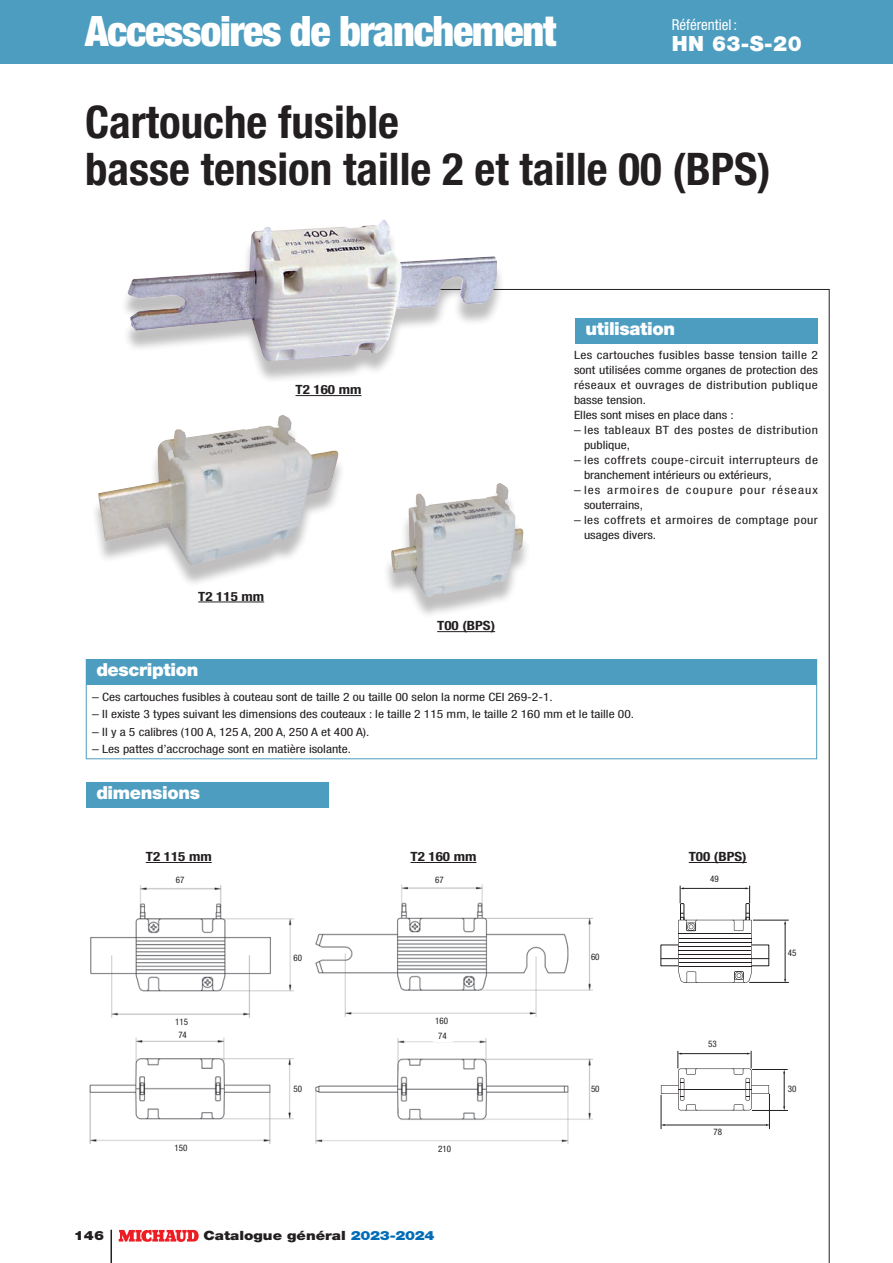
<style>
.page{position:relative;width:893px;height:1263px;background:#fff}
.page>*{position:absolute;margin:0;border:0;box-sizing:border-box;transform-origin:0 0}
.t1{font:700 condensed 45px/46.5px "Helvetica Neue LT Pro";color:#231f20}
.t2{font:900 condensed 42px "Helvetica Neue LT Pro";letter-spacing:-.03em;color:#fff}
.t3{font:900 21px "Helvetica Neue LT Pro";color:#fff}
.t4{font:900 18px "Helvetica Neue LT Pro";letter-spacing:-.02em;color:#fff}
.t5{font:condensed 15px "Helvetica Neue LT Pro";color:#fff}
.t6{font:700 condensed 12.75px "Helvetica Neue LT Pro";color:#231f20;scale:1.18 1}
.t7{font:900 12.75px "Helvetica Neue LT Pro";color:#231f20;scale:1.18 1}
.t8{font:condensed 11.55px "Helvetica Neue LT Pro";color:#231f20;scale:1.18 1}
.t9{font:condensed 11.55px/15px "Helvetica Neue LT Pro";letter-spacing:.04em;color:#231f20;scale:1.18 1}
.t10{font:condensed 11.55px/15px "Helvetica Neue LT Pro";letter-spacing:.025em;color:#231f20;scale:1.18 1}
.t11{font:condensed 11.55px/15px "Helvetica Neue LT Pro";letter-spacing:.08em;color:#231f20;scale:1.18 1}
.t12{font:condensed 9px/14.7px "Helvetica Neue LT Pro";color:#231f20;text-align:center}
.s1{color:#006cb7}
</style>
<div class="page">
<div style="left:0;top:0;width:893px;height:64px;background:#4d9dc0"></div>
<hr style="left:110px;top:1230px;width:2px;height:33px;background:#231f20">
<svg style="left:119px;top:1230px;width:80px;height:12px"></svg>
<img style="left:315px;top:885px;width:93px;height:259px">
<img style="left:89px;top:885px;width:205px;height:259px">
<hr style="left:146px;top:862px;width:66px;height:1px;background:#231f20">
<div style="left:173px;top:1016px;width:17px;height:10px;background:#fff"></div>
<div style="left:173px;top:1143px;width:16px;height:10px;background:#fff"></div>
<div style="left:174px;top:1030px;width:17px;height:10px;background:#fff"></div>
<svg style="left:408px;top:289px;width:422px;height:974px"></svg>
<div style="left:86px;top:659px;width:731px;height:26px;background:#4d9dc0"></div>
<div style="left:86px;top:659px;width:731px;height:100px;border:1px solid #4d9dc0"></div>
<div style="left:575px;top:318px;width:242px;height:26px;background:#4d9dc0"></div>
<div style="left:120px;top:227px;width:385px;height:157px;background:#231f20;opacity:.29"></div>
<img style="left:128px;top:220px;width:256px;height:141px">
<div style="left:86px;top:782px;width:242px;height:26px;background:#4d9dc0"></div>
<hr style="left:689px;top:862px;width:58px;height:1px;background:#231f20">
<div style="left:746px;top:903px;width:4px;height:19px;border:1px solid #231f20"></div>
<div style="left:680px;top:903px;width:4px;height:19px;border:1px solid #231f20"></div>
<hr style="left:661px;top:958px;width:108px;height:1px;background:#231f20">
<svg style="left:678px;top:913px;width:74px;height:70px"></svg>
<hr style="left:683px;top:888px;width:63px;height:1px;background:#231f20">
<svg style="left:745px;top:886px;width:5px;height:17px"></svg>
<svg style="left:680px;top:886px;width:4px;height:17px"></svg>
<hr style="left:753px;top:920px;width:36px;height:1px;background:#231f20">
<hr style="left:749px;top:982px;width:40px;height:1px;background:#231f20">
<hr style="left:785px;top:923px;width:1px;height:57px;background:#231f20">
<svg style="left:661px;top:1051px;width:108px;height:59px"></svg>
<hr style="left:752px;top:1069px;width:36px;height:1px;background:#231f20">
<hr style="left:752px;top:1110px;width:36px;height:1px;background:#231f20">
<hr style="left:784px;top:1073px;width:1px;height:34px;background:#231f20">
<hr style="left:661px;top:1095px;width:1px;height:34px;background:#231f20">
<hr style="left:769px;top:1094px;width:1px;height:35px;background:#231f20">
<hr style="left:664px;top:1125px;width:103px;height:1px;background:#231f20">
<div style="left:91px;top:422px;width:255px;height:166px;background:#231f20;opacity:.29"></div>
<img style="left:98px;top:416px;width:182px;height:148px">
<div style="left:383px;top:490px;width:148px;height:129px;background:#231f20;opacity:.29"></div>
<img style="left:391px;top:483px;width:132px;height:114px">
<hr style="left:198px;top:602px;width:66px;height:1px;background:#231f20">
<hr style="left:295px;top:395px;width:66px;height:1px;background:#231f20">
<hr style="left:437px;top:631px;width:58px;height:1px;background:#231f20">
<h2 class="t2" style="left:85px;top:6px;width:473px">Accessoires de branchement</h2>
<p class="t5" style="left:672px;top:16px;width:67px">Référentiel :</p>
<h3 class="t3" style="left:672px;top:31px;width:131px">HN 63-S-20</h3>
<h1 class="t1" style="left:85px;top:99px;width:687px">Cartouche fusible<br>basse tension taille 2 et taille 00 (BPS)</h1>
<p class="t6" style="left:295px;top:382px;width:57px">T2 160 mm</p>
<p class="t6" style="left:198px;top:588px;width:57px">T2 115 mm</p>
<h3 class="t4" style="left:96px;top:659px;width:104px">description</h3>
<p class="t6" style="left:437px;top:618px;width:51px">T00 (BPS)</p>
<h3 class="t4" style="left:585px;top:318px;width:91px">utilisation</h3>
<p class="t10" style="left:574px;top:347px;width:208px">Les cartouches fusibles basse tension taille 2 sont utilisées comme organes de protection des réseaux et ouvrages de distribution publique basse tension.<br>Elles sont mises en place dans :</p>
<p class="t9" style="left:584px;top:422px;width:200px;text-indent:-10px">– les tableaux BT des postes de distribution publique,</p>
<p class="t9" style="left:584px;top:452px;width:200px;text-indent:-10px">– les coffrets coupe-circuit interrupteurs de branchement intérieurs ou extérieurs,</p>
<p class="t11" style="left:584px;top:482px;width:200px;text-indent:-10px">– les armoires de coupure pour réseaux souterrains,</p>
<p class="t9" style="left:584px;top:512px;width:200px;text-indent:-10px">– les coffrets et armoires de comptage pour usages divers.</p>
<p class="t8" style="left:92px;top:690px;width:392px">– Ces cartouches fusibles à couteau sont de taille 2 ou taille 00 selon la norme CEI 269-2-1.</p>
<p class="t8" style="left:92px;top:708px;width:461px">– Il existe 3 types suivant les dimensions des couteaux : le taille 2 115 mm, le taille 2 160 mm et le taille 00.</p>
<p class="t8" style="left:92px;top:725px;width:236px">– Il y a 5 calibres (100 A, 125 A, 200 A, 250 A et 400 A).</p>
<p class="t8" style="left:92px;top:742px;width:221px">– Les pattes d’accrochage sont en matière isolante.</p>
<h3 class="t4" style="left:96px;top:782px;width:105px">dimensions</h3>
<p class="t6" style="left:146px;top:849px;width:57px">T2 115 mm</p>
<p class="t12" style="left:176px;top:872px;width:10px">67</p>
<p class="t12" style="left:435px;top:872px;width:10px">67</p>
<p class="t6" style="left:410px;top:849px;width:57px">T2 160 mm</p>
<p class="t12" style="left:175px;top:1014px;width:14px">115</p>
<p class="t12" style="left:178px;top:1027px;width:10px">74</p>
<p class="t12" style="left:174px;top:1141px;width:14px">150</p>
<p class="t12" style="left:293px;top:950px;width:10px">60</p>
<p class="t12" style="left:293px;top:1081px;width:10px">50</p>
<p class="t12" style="left:435px;top:1013px;width:14px">160<br>74</p>
<p class="t12" style="left:438px;top:1141px;width:14px">210</p>
<p class="t7" style="left:74px;top:1228px;width:27px">146</p>
<p class="t7" style="left:204px;top:1228px;width:197px">Catalogue général <span class="s1">2023-2024</span></p>
<p class="t12" style="left:591px;top:950px;width:10px">60</p>
<p class="t12" style="left:591px;top:1081px;width:10px">50</p>
<p class="t6" style="left:689px;top:849px;width:51px">T00 (BPS)</p>
<p class="t12" style="left:710px;top:871px;width:10px">49</p>
<p class="t12" style="left:708px;top:1037px;width:10px">53</p>
<p class="t12" style="left:713px;top:1124px;width:10px">78</p>
<p class="t12" style="left:788px;top:945px;width:10px">45</p>
<p class="t12" style="left:788px;top:1081px;width:10px">30</p>
</div>
